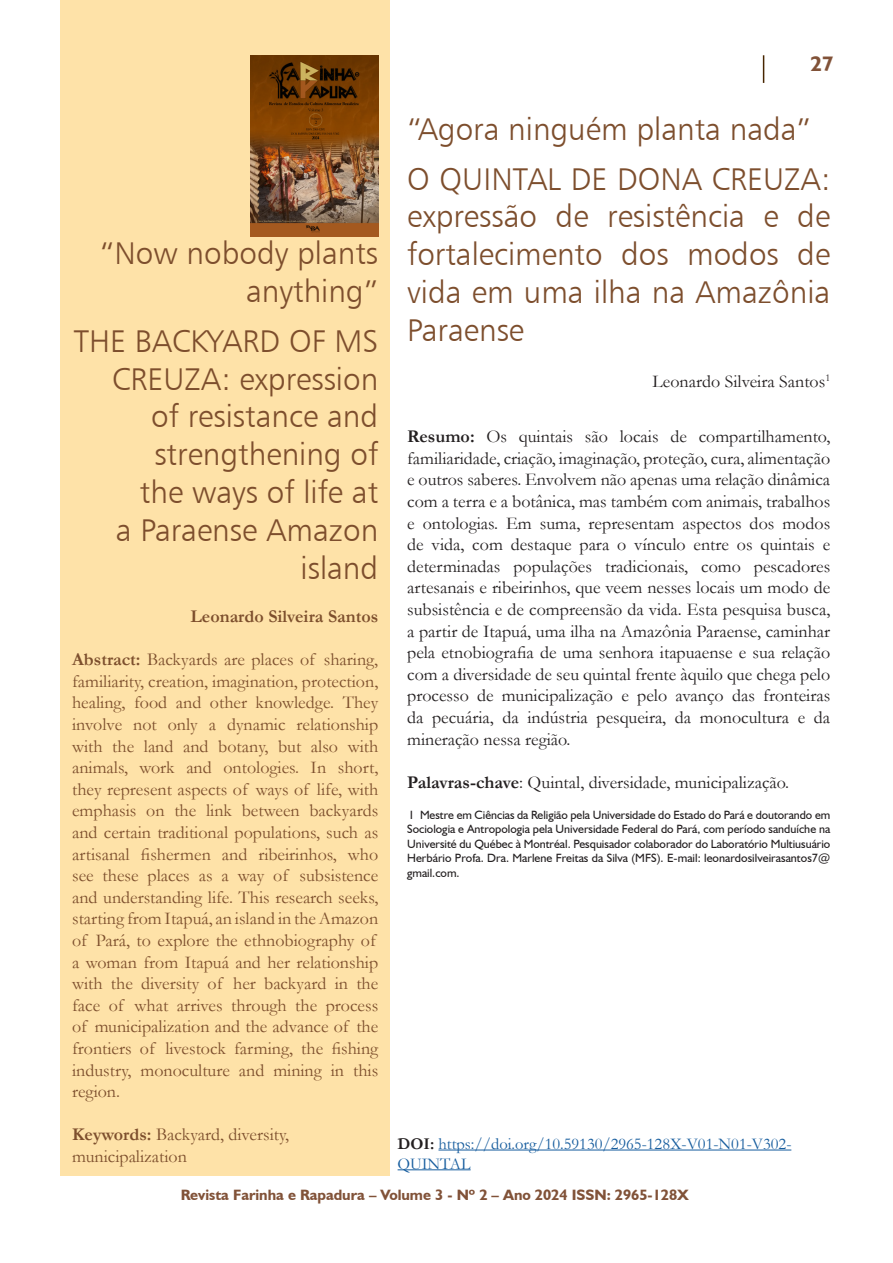
<style>
.page{position:relative;width:893px;height:1263px;background:#fff}
.page>*{position:absolute;margin:0;border:0;box-sizing:border-box;transform-origin:0 0}
.t1{font:31.5px/37.8px "Humanist 777 BT Light B";color:#7d4e2d;text-align:right}
.t2{font:700 21px "Humanist 521 BT";color:#815238}
.t3{font:18px/21.6px "Garamond";color:#231f20;text-align:justify}
.t4{font:18px/21.6px "Garamond";color:#7d4f2d}
.t5{font:700 18px "Garamond";color:#7d4f2d}
.Default{font:16.5px/19.8px "Garamond";color:#175d9e}
.t6{font:700 15px "Humanist 521 BT";color:#815238}
.Rodapé_Roque{font:12px/14.4px "Humanist 521 BT";color:#231f20;text-align:justify}
.s1{font-weight:700}
.s2{font-weight:700;color:#231f20}
</style>
<div class="page">
<svg style="left:763px;top:55px;width:1px;height:28px"></svg>
<div style="left:60px;top:0;width:330px;height:1176px;background:#fee2a8"></div>
<img style="left:251px;top:56px;width:127px;height:180px">
<hr style="left:438px;top:1149px;width:353px;height:1px;background:#175d9e">
<hr style="left:398px;top:1169px;width:73px;height:1px;background:#175d9e">
<p class="t2" style="left:810px;top:51px;width:24px">27</p>
<p class="t1" style="left:407px;top:109px;width:406px">“Agora ninguém planta nada”</p>
<p class="t1" style="left:407px;top:159px;width:425px;text-align:justify">O QUINTAL DE DONA CREUZA: expressão de resistência e de fortalecimento dos modos de vida em uma ilha na Amazônia Paraense</p>
<p class="t1" style="left:100px;top:234px;width:280px">“Now nobody plants anything”</p>
<p class="t1" style="left:74px;top:321px;width:306px">THE BACKYARD OF MS<br>CREUZA: expression<br>of resistance and strengthening of<br>the ways of life at<br>a Paraense Amazon island</p>
<p class="t3" style="left:653px;top:370px;width:179px">Leonardo Silveira Santos<sup>1</sup></p>
<p class="t3" style="left:407px;top:425px;width:425px"><span class="s1">Resumo:</span> Os quintais são locais de compartilhamento, familiaridade, criação, imaginação, proteção, cura, alimentação e outros saberes. Envolvem não apenas uma relação dinâmica com a terra e a botânica, mas também com animais, trabalhos e ontologias. Em suma, representam aspectos dos modos de vida, com destaque para o vínculo entre os quintais e determinadas populações tradicionais, como pescadores artesanais e ribeirinhos, que veem nesses locais um modo de subsistência e de compreensão da vida. Esta pesquisa busca, a partir de Itapuá, uma ilha na Amazônia Paraense, caminhar pela etnobiografia de uma senhora itapuaense e sua relação com a diversidade de seu quintal frente àquilo que chega pelo processo de municipalização e pelo avanço das fronteiras da pecuária, da indústria pesqueira, da monocultura e da mineração nessa região.</p>
<p class="t3" style="left:407px;top:771px;width:383px"><span class="s1">Palavras-chave</span>: Quintal, diversidade, municipalização.</p>
<p class="Rodapé_Roque" style="left:407px;top:807px;width:425px">1 Mestre em Ciências da Religião pela Universidade do Estado do Pará e doutorando em Sociologia e Antropologia pela Universidade Federal do Pará, com período sanduíche na Université du Québec à Montréal. Pesquisador colaborador do Laboratório Multiusuário Herbário Profa. Dra. Marlene Freitas da Silva (MFS). E-mail: leonardosilveirasantos7@ gmail.com.</p>
<p class="t5" style="left:190px;top:604px;width:189px">Leonardo Silveira Santos</p>
<p class="t4" style="left:72px;top:648px;width:308px"><span class="s1">Abstract:</span> Backyards are places of sharing, familiarity, creation, imagination, protection, healing, food and other knowledge. They involve not only a dynamic relationship with the land and botany, but also with animals, work and ontologies. In short, they represent aspects of ways of life, with emphasis on the link between backyards and certain traditional populations, such as artisanal fishermen and ribeirinhos, who see these places as a way of subsistence and understanding life. This research seeks, starting from Itapuá, an island in the Amazon of Pará, to explore the ethnobiography of a woman from Itapuá and her relationship with the diversity of her backyard in the face of what arrives through the process of municipalization and the advance of the frontiers of livestock farming, the fishing industry, monoculture and mining in this region.</p>
<p class="t4" style="left:72px;top:1123px;width:218px"><span class="s1">Keywords:</span> Backyard, diversity, municipalization</p>
<p class="Default" style="left:398px;top:1133px;width:395px"><span class="s2">DOI:</span> https://doi.org/10.59130/2965-128X-V01-N01-V302-<br>QUINTAL</p>
<p class="t6" style="left:181px;top:1185px;width:510px">Revista Farinha e Rapadura – Volume 3 - Nº 2 – Ano 2024 ISSN: 2965-128X</p>
</div>
